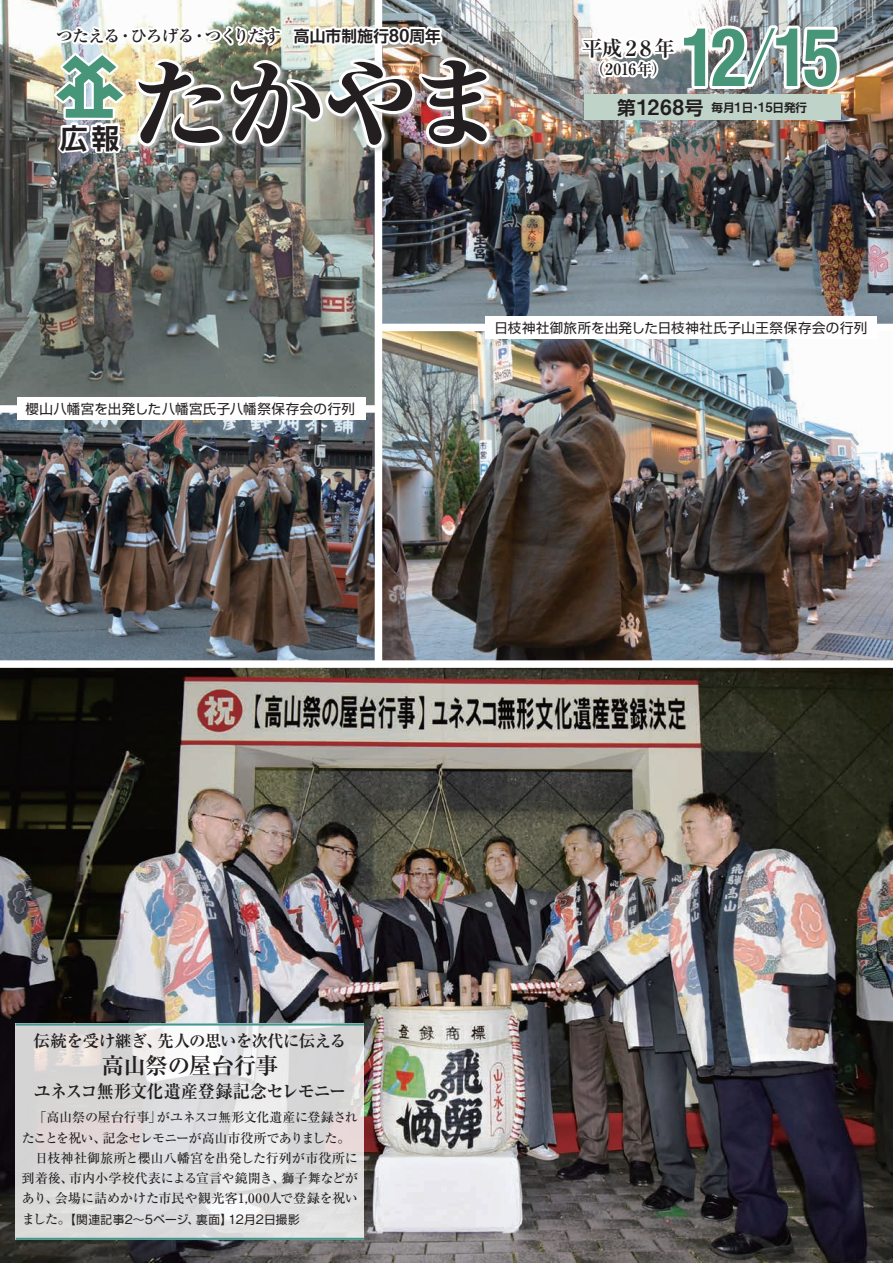
<style>
.page{position:relative;width:893px;height:1263px;background:#fff}
.page>*{position:absolute;margin:0;border:0;box-sizing:border-box;transform-origin:0 0}
.t1{font:800 96px "Ryumin Pr 5";color:#231f20}
.t2{font:700 condensed 81px "Helvetica Neue";color:#489679;scale:.91 1}
.t3{font:700 27.9px "Shin Go Pro De";color:#231f20}
.t4{font:700 22.5px "Ryumin Pro";letter-spacing:-.02em;color:#231f20}
.t5{font:21.15px "Midashi Go Pro MB31";color:#231f20}
.t6{font:700 21px "Ryumin Pr 5";letter-spacing:-.105em;color:#231f20}
.t7{font:700 18.75px "Shin Go Pro De";color:#231f20}
.t8{font:700 18px "Ryumin Pro";letter-spacing:-.045em;color:#231f20;scale:.95 1}
.t9{font:17.7px "Midashi Go Pro MB31";color:#231f20}
.t10{font:700 16.5px "Ryumin Pr 5";letter-spacing:-.045em;color:#231f20}
.t11{font:700 16.5px "Ryumin Pro";letter-spacing:-.04em;color:#231f20}
.t12{font:700 16.5px "Ryumin Pro";letter-spacing:-.02em;color:#231f20}
.t13{font:700 15.75px "Ryumin Pr 5";color:#231f20}
.t14{font:700 15.6px "Shin Go Pro De";letter-spacing:.01em;color:#231f20}
.t15{font:13.5px "Shin Go Pro";letter-spacing:.03em;color:#231f20}
.t16{font:500 13.05px/20.2px "Ryumin Pro";letter-spacing:-.015em;color:#231f20}
.t17{font:500 13.05px "Ryumin Pro";letter-spacing:-.05em;color:#231f20}
.t18{font:13.05px "Midashi Go Pro MB31";color:#231f20}
.t19{font:11.7px "Shin Go Pro";letter-spacing:.04em;color:#231f20}
.t20{font:700 11.55px "Shin Go Pro De";color:#231f20}
.t21{font:11.55px "Midashi Go Pro MB31";color:#231f20}
.s1{font-family:"Shin Go Pro";font-weight:300;font-stretch:normal;font-size:70.5px}
.s2{font-family:"Midashi Go Pro MB31";font-weight:400;font-size:13.05px}
.s3{font-family:"Shin Go Pro";font-weight:400;font-size:11.7px}
.s4{font-family:"Gothic BBB Pro";font-weight:500;font-size:12.9px}
</style>
<div class="page">
<img style="left:0;top:0;width:893px;height:1263px">
<div style="left:0;top:660px;width:893px;height:8px;background:#fff"></div>
<div style="left:378px;top:324px;width:515px;height:7px;background:#fff"></div>
<div style="left:0;top:405px;width:378px;height:8px;background:#fff"></div>
<div style="left:375px;top:0;width:7px;height:664px;background:#fff"></div>
<svg style="left:16px;top:1025px;width:348px;height:213px;background:#deddde"></svg>
<hr style="left:16px;top:1238px;width:348px;height:2px;background:#44978c">
<hr style="left:16px;top:1023px;width:348px;height:2px;background:#44978c">
<div style="left:584px;top:94px;width:256px;height:26px;background:#c0d3c8"></div>
<svg style="left:576px;top:0;width:267px;height:94px"></svg>
<img style="left:52px;top:0;width:441px;height:158px">
<div style="left:17px;top:398px;width:349px;height:22px;background:#fff"></div>
<svg style="left:22px;top:388px;width:335px;height:10px;background:#7a8380"></svg>
<div style="left:485px;top:316px;width:391px;height:22px;background:#fff"></div>
<svg style="left:493px;top:309px;width:376px;height:30px"></svg>
<p class="t10" style="left:57px;top:23px;width:65px">つたえる</p>
<p class="t10" style="left:205px;top:23px;width:78px">つくりだす</p>
<p class="t10" style="left:130px;top:23px;width:65px">ひろげる</p>
<p class="t10" style="left:117px;top:23px;width:18px">・</p>
<p class="t10" style="left:191px;top:23px;width:18px">・</p>
<p class="t14" style="left:294px;top:23px;width:97px">高山市制施行</p>
<p class="t14" style="left:409px;top:23px;width:33px">周年</p>
<h3 class="t9" style="left:389px;top:21px;width:22px">80</h3>
<h3 class="t3" style="left:60px;top:115px;width:61px">広報</h3>
<h1 class="t1" style="left:132px;top:28px;width:373px">たかやま</h1>
<h3 class="t6" style="left:582px;top:31px;width:95px">平成２８年</h3>
<p class="t13" style="left:590px;top:57px;width:79px">（2016年(</p>
<h2 class="t2" style="left:681px;top:8px;width:175px">12<span class="s1">/</span>15</h2>
<h3 class="t7" style="left:617px;top:92px;width:20px">第</h3>
<h3 class="t7" style="left:685px;top:92px;width:20px">号</h3>
<h3 class="t5" style="left:637px;top:90px;width:49px">1268</h3>
<p class="t20" style="left:773px;top:98px;width:36px">日発行</p>
<p class="t20" style="left:712px;top:98px;width:43px">毎月日<span class="s2">1</span></p>
<p class="t18" style="left:758px;top:97px;width:16px">15</p>
<p class="t21" style="left:750px;top:98px;width:13px">・</p>
<p class="t15" style="left:26px;top:398px;width:331px">櫻山八幡宮を出発した八幡宮氏子八幡祭保存会の行列</p>
<p class="t15" style="left:494px;top:316px;width:374px">日枝神社御旅所を出発した日枝神社氏子山王祭保存会の行列</p>
<p class="t12" style="left:34px;top:1028px;width:131px">伝統を受け継ぎ、</p>
<h3 class="t4" style="left:102px;top:1047px;width:178px">高山祭の屋台行事</h3>
<h3 class="t8" style="left:34px;top:1077px;width:330px">ユネスコ無形文化遺産登録記念セレモニー</h3>
<p class="t17" style="left:157px;top:1107px;width:203px">がユネスコ無形文化遺産に登録され</p>
<p class="t11" style="left:158px;top:1028px;width:190px">先人の思いを次代に伝える</p>
<p class="t16" style="left:102px;top:1106px;width:250px;text-indent:-80px">　「高山祭の屋台行事」<br>記念セレモニーが高山市役所でありました。</p>
<p class="t16" style="left:22px;top:1127px;width:86px">たことを祝い、</p>
<p class="t16" style="left:22px;top:1147px;width:337px">　日枝神社御旅所と櫻山八幡宮を出発した行列が市役所に</p>
<p class="t16" style="left:281px;top:1167px;width:78px">獅子舞などが</p>
<p class="t16" style="left:69px;top:1167px;width:218px">市内小学校代表による宣言や鏡開き、</p>
<p class="t16" style="left:55px;top:1167px;width:305px;text-indent:-33px">到着後、<br>会場に詰めかけた市民や観光客1,000人で登録を祝い</p>
<p class="t16" style="left:22px;top:1187px;width:38px">あり、</p>
<p class="t16" style="left:22px;top:1208px;width:55px">ました。<span class="s3">【</span></p>
<p class="t19" style="left:196px;top:1209px;width:37px">裏面】</p>
<p class="t19" style="left:76px;top:1209px;width:124px">関連記事<span class="s4">2</span>～<span class="s4">5</span>ページ、</p>
<p class="t19" style="left:228px;top:1209px;width:73px"><span class="s4">12</span>月<span class="s4">2</span>日撮影</p>
</div>
